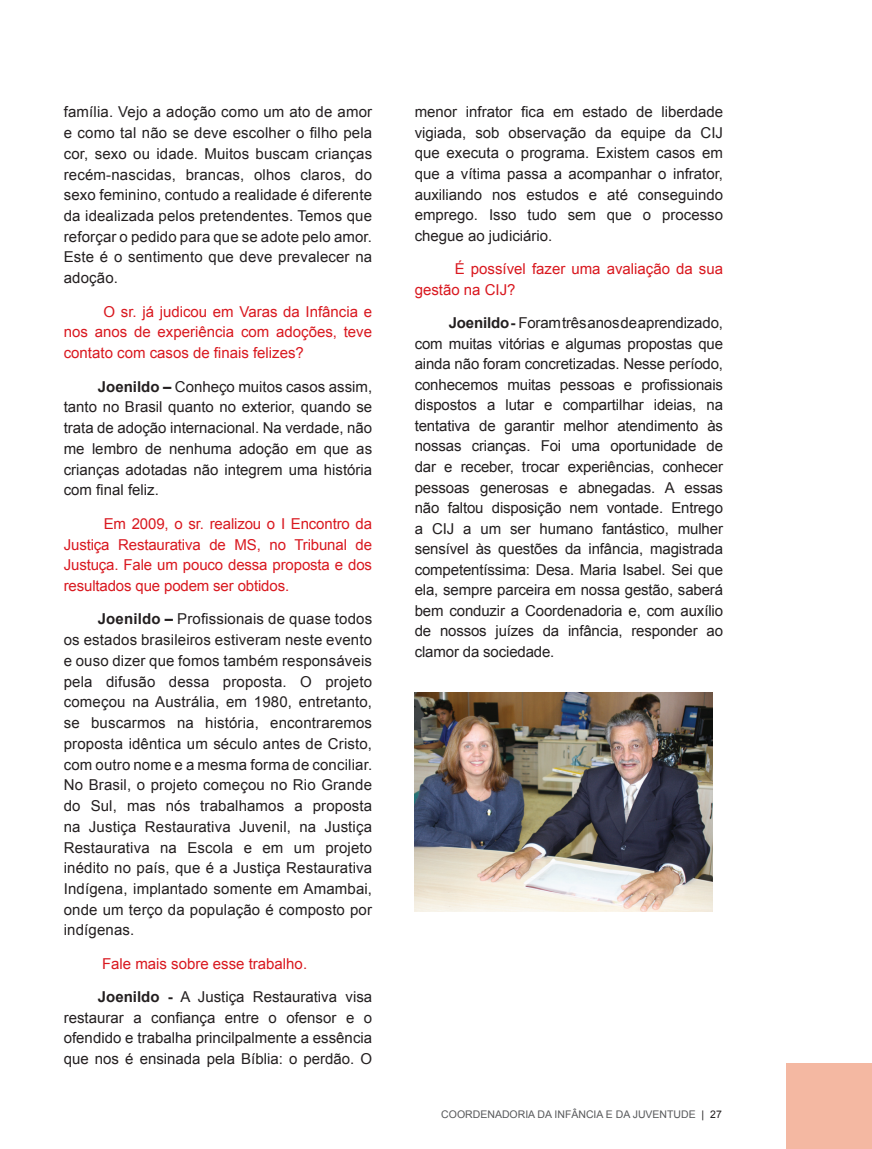
<style>
.page{position:relative;width:872px;height:1149px;background:#fff}
.page>*{position:absolute;margin:0;border:0;box-sizing:border-box;transform-origin:0 0}
.t1{font:15px/20.7px "Arial";color:#231f20;text-align:justify}
.t2{font:15px/20.7px "Arial";color:#d9181f;text-align:justify}
.t3{font:10.5px "Arial";color:#57585a}
.s1{font-weight:700}
.s2{color:#231f20}
</style>
<div class="page">
<div style="left:787px;top:1063px;width:85px;height:85px;background:#f4b8a2"></div>
<img style="left:415px;top:692px;width:297px;height:219px">
<p class="t1" style="left:64px;top:102px;width:310px">família. Vejo a adoção como um ato de amor e como tal não se deve escolher o filho pela cor, sexo ou idade. Muitos buscam crianças recém-nascidas, brancas, olhos claros, do sexo feminino, contudo a realidade é diferente da idealizada pelos pretendentes. Temos que reforçar o pedido para que se adote pelo amor.<br>Este é o sentimento que deve prevalecer na adoção.</p>
<p class="t2" style="left:64px;top:301px;width:310px;text-indent:40px">O sr. já judicou em Varas da Infância e nos anos de experiência com adoções, teve contato com casos de finais felizes?</p>
<p class="t1" style="left:64px;top:376px;width:310px;text-indent:34px"><span class="s1">Joenildo –</span> Conheço muitos casos assim, tanto no Brasil quanto no exterior, quando se trata de adoção internacional. Na verdade, não me lembro de nenhuma adoção em que as crianças adotadas não integrem uma história com final feliz.</p>
<p class="t2" style="left:64px;top:513px;width:310px;text-indent:40px">Em 2009, o sr. realizou o I Encontro da Justiça Restaurativa de MS, no Tribunal de Justuça. Fale um pouco dessa proposta e dos resultados que podem ser obtidos.</p>
<p class="t1" style="left:64px;top:608px;width:310px;text-indent:34px"><span class="s1">Joenildo –</span> Profissionais de quase todos os estados brasileiros estiveram neste evento e ouso dizer que fomos também responsáveis pela difusão dessa proposta. O projeto começou na Austrália, em 1980, entretanto, se buscarmos na história, encontraremos proposta idêntica um século antes de Cristo, com outro nome e a mesma forma de conciliar.<br>No Brasil, o projeto começou no Rio Grande do Sul, mas nós trabalhamos a proposta na Justiça Restaurativa Juvenil, na Justiça Restaurativa na Escola e em um projeto inédito no país, que é a Justiça Restaurativa Indígena, implantado somente em Amambai, onde um terço da população é composto por indígenas.</p>
<p class="t2" style="left:102px;top:953px;width:207px">Fale mais sobre esse trabalho.</p>
<p class="t1" style="left:64px;top:986px;width:310px;text-indent:34px"><span class="s1">Joenildo -</span> A Justiça Restaurativa visa restaurar a confiança entre o ofensor e o ofendido e trabalha princilpalmente a essência que nos é ensinada pela Bíblia: o perdão. O</p>
<p class="t1" style="left:415px;top:102px;width:310px">menor infrator fica em estado de liberdade vigiada, sob observação da equipe da CIJ que executa o programa. Existem casos em que a vítima passa a acompanhar o infrator, auxiliando nos estudos e até conseguindo emprego. Isso tudo sem que o processo chegue ao judiciário.</p>
<p class="t2" style="left:415px;top:258px;width:310px;text-indent:40px">É possível fazer uma avaliação da sua gestão na CIJ?</p>
<p class="t1" style="left:415px;top:312px;width:310px;text-indent:34px"><span class="s1">Joenildo -</span> Foram três anos de aprendizado, com muitas vitórias e algumas propostas que ainda não foram concretizadas. Nesse período, conhecemos muitas pessoas e profissionais dispostos a lutar e compartilhar ideias, na tentativa de garantir melhor atendimento às nossas crianças. Foi uma oportunidade de dar e receber, trocar experiências, conhecer pessoas generosas e abnegadas. A essas não faltou disposição nem vontade. Entrego a CIJ a um ser humano fantástico, mulher sensível às questões da infância, magistrada competentíssima: Desa. Maria Isabel. Sei que ela, sempre parceira em nossa gestão, saberá bem conduzir a Coordenadoria e, com auxílio de nossos juízes da infância, responder ao clamor da sociedade.</p>
<p class="t3" style="left:441px;top:1106px;width:282px">COORDENADORIA DA INFÂNCIA E DA JUVENTUDE <span class="s2">| 27</span></p>
</div>
